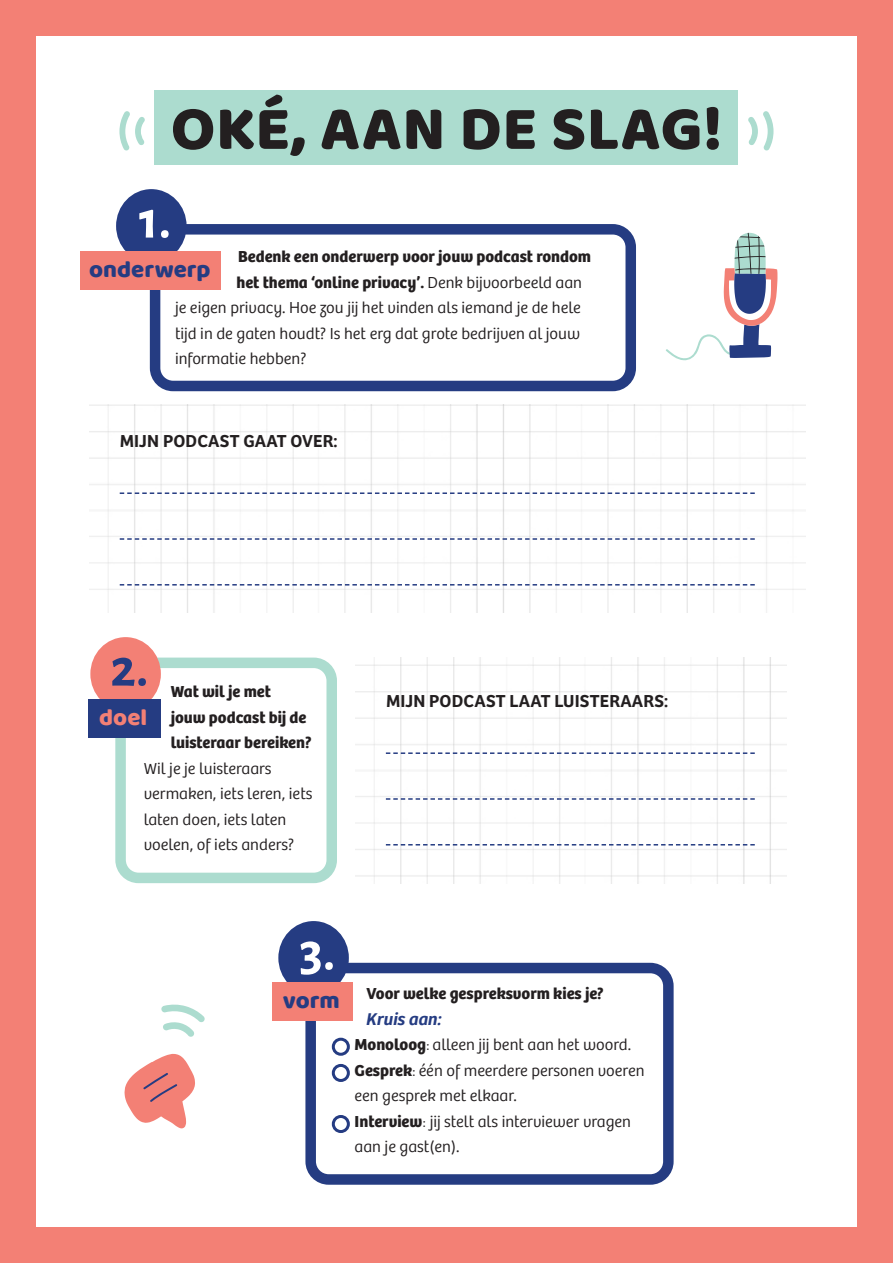
<style>
.page{position:relative;width:893px;height:1263px;background:#f38075}
.page>*{position:absolute;margin:0;border:0;box-sizing:border-box;transform-origin:0 0}
.t1{font:63.45px "Baloo";letter-spacing:.01em;color:#231f20}
.t2{font:700 54.75px "Alegreya Sans";color:#fff}
.t3{font:700 54.75px "Alegreya Sans";color:#253c82}
.t4{font:24px "Baloo";color:#253c82}
.t5{font:24px "Baloo";color:#f38075}
.t6{font:600 18px "Bree";letter-spacing:.01em;color:#231f20}
.t7{font:italic 600 17.7px "Bree";color:#253c82}
.t8{font:300 16.5px "Bree";color:#231f20}
.t9{font:700 16.5px "Bree";color:#231f20}
.s1{font-weight:300}
.s2{font-weight:700}
.s3{font-family:"Alegreya Sans";font-weight:400}
</style>
<div class="page">
<div style="left:36px;top:36px;width:821px;height:1191px;background:#fff"></div>
<div style="left:305px;top:963px;width:369px;height:222px;border:10px solid #253c82;border-radius:18px"></div>
<div style="left:150px;top:224px;width:486px;height:167px;border:10px solid #253c82;border-radius:18px"></div>
<div style="left:115px;top:658px;width:222px;height:225px;border:10px solid #acdccf;border-radius:18px"></div>
<div style="left:116px;top:189px;width:71px;height:74px;background:#253c82;border-radius:50%"></div>
<div style="left:80px;top:251px;width:140px;height:38px;background:#f38075"></div>
<div style="left:278px;top:921px;width:71px;height:74px;background:#253c82;border-radius:50%"></div>
<div style="left:272px;top:983px;width:81px;height:38px;background:#f38075"></div>
<div style="left:90px;top:637px;width:71px;height:74px;background:#f38075;border-radius:50%"></div>
<div style="left:88px;top:699px;width:73px;height:38px;background:#253c82"></div>
<img style="left:89px;top:404px;width:716px;height:208px">
<img style="left:355px;top:658px;width:432px;height:225px">
<svg style="left:120px;top:492px;width:635px;height:2px"></svg>
<svg style="left:120px;top:538px;width:635px;height:2px"></svg>
<svg style="left:120px;top:584px;width:635px;height:1px"></svg>
<svg style="left:386px;top:752px;width:369px;height:2px"></svg>
<svg style="left:386px;top:798px;width:369px;height:2px"></svg>
<svg style="left:386px;top:844px;width:369px;height:1px"></svg>
<div style="left:332px;top:1038px;width:18px;height:18px;border:3px solid #253c82;border-radius:50%"></div>
<div style="left:332px;top:1064px;width:18px;height:18px;border:3px solid #253c82;border-radius:50%"></div>
<div style="left:332px;top:1115px;width:18px;height:18px;border:3px solid #253c82;border-radius:50%"></div>
<div style="left:154px;top:91px;width:584px;height:74px;background:#acdccf"></div>
<svg style="left:748px;top:111px;width:25px;height:40px"></svg>
<svg style="left:119px;top:111px;width:26px;height:40px"></svg>
<svg style="left:666px;top:233px;width:112px;height:128px"></svg>
<svg style="left:124px;top:1054px;width:71px;height:74px"></svg>
<svg style="left:161px;top:1004px;width:44px;height:33px"></svg>
<p class="t1" style="left:171px;top:90px;width:553px">OKÉ, AAN DE SLAG!</p>
<p class="t2" style="left:139px;top:180px;width:34px">1.</p>
<p class="t4" style="left:89px;top:254px;width:123px">onderwerp</p>
<p class="t9" style="left:238px;top:244px;width:355px">Bedenk een onderwerp voor jouw podcast rondom</p>
<p class="t9" style="left:237px;top:269px;width:347px">het thema ‘online privacy’. <span class="s1">Denk bijvoorbeeld aan</span></p>
<p class="t8" style="left:175px;top:296px;width:407px">je eigen privacy. Hoe zou jij het vinden als iemand je de hele</p>
<p class="t8" style="left:175px;top:321px;width:407px">tijd in de gaten houdt? Is het erg dat grote bedrijven al jouw</p>
<p class="t8" style="left:175px;top:347px;width:133px">informatie hebben?</p>
<p class="t6" style="left:120px;top:427px;width:219px">MIJN PODCAST GAAT OVER:</p>
<p class="t3" style="left:110px;top:627px;width:40px">2.</p>
<p class="t5" style="left:99px;top:702px;width:50px">doel</p>
<p class="t9" style="left:171px;top:678px;width:102px">Wat wil je met</p>
<p class="t9" style="left:171px;top:704px;width:137px">jouw podcast bij de</p>
<p class="t9" style="left:171px;top:729px;width:143px">luisteraar bereiken?</p>
<p class="t8" style="left:144px;top:756px;width:129px">Wil je je luisteraars</p>
<p class="t8" style="left:144px;top:781px;width:170px">vermaken, iets leren, iets</p>
<p class="t8" style="left:144px;top:807px;width:144px">laten doen, iets laten</p>
<p class="t8" style="left:144px;top:832px;width:152px">voelen, of iets anders?</p>
<p class="t6" style="left:386px;top:687px;width:284px">MIJN PODCAST LAAT LUISTERAARS:</p>
<p class="t2" style="left:299px;top:911px;width:38px">3.</p>
<p class="t4" style="left:283px;top:985px;width:58px">vorm</p>
<p class="t9" style="left:367px;top:980px;width:239px">Voor welke gespreksvorm kies je?</p>
<p class="t7" style="left:367px;top:1005px;width:77px">Kruis aan:</p>
<p class="t8" style="left:355px;top:1032px;width:278px"><span class="s2">Monoloog</span><span class="s3">:</span> alleen jij bent aan het woord.</p>
<p class="t8" style="left:355px;top:1058px;width:292px"><span class="s2">Gesprek</span><span class="s3">:</span> één of meerdere personen voeren</p>
<p class="t8" style="left:355px;top:1083px;width:164px">een gesprek met elkaar.</p>
<p class="t8" style="left:355px;top:1109px;width:278px"><span class="s2">Interview</span><span class="s3">:</span> jij stelt als interviewer vragen</p>
<p class="t8" style="left:355px;top:1134px;width:107px">aan je gast(en).</p>
</div>
